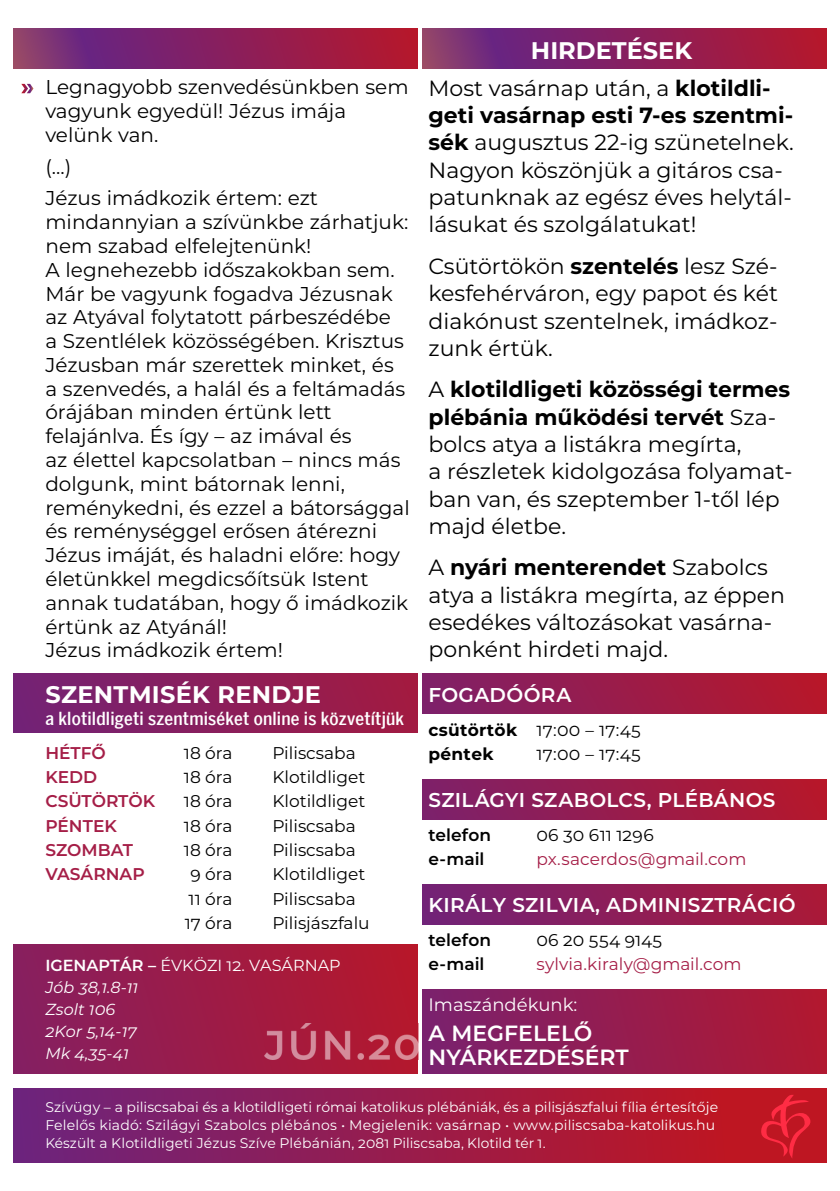
<style>
.page{position:relative;width:840px;height:1191px;background:#fff}
.page>*{position:absolute;margin:0;border:0;box-sizing:border-box;transform-origin:0 0}
.t1{font:700 24px "Montserrat";letter-spacing:.01em;color:#fff}
.t2{font:22px/27.4px "Montserrat";color:#000}
.t3{font:600 22px/24.2px "Montserrat";color:#fff}
.t4{font:20px/23.8px "Montserrat";color:#000}
.t5{font:600 20px "Montserrat";letter-spacing:.02em;color:#fff}
.t6{font:500 18px "Benton Sans Condensed";letter-spacing:.01em;color:#fff}
.t7{font:18px "Montserrat";color:#fff}
.t8{font:17px "Montserrat";color:#000}
.t9{font:17px "Montserrat";color:#a51e47}
.t10{font:600 17px "Montserrat";color:#a51e47}
.t11{font:600 17px "Montserrat";letter-spacing:.005em;color:#000}
.t12{font:700 17px/24px "Montserrat";letter-spacing:.015em;color:#000}
.t13{font:italic 16px/22px "Montserrat";color:#fff}
.t14{font:14px/18px "Montserrat";letter-spacing:.005em;color:#fff}
.s1{font-weight:700}
.s2{font-weight:400}
.s3{font-weight:600;font-style:normal}
.s4{font-style:normal}
</style>
<div class="page">
<img style="left:14px;top:944px;width:403px;height:129px">
<img style="left:264px;top:1023px;width:154px;height:36px">
<img style="left:422px;top:989px;width:403px;height:84px">
<img style="left:14px;top:1089px;width:811px;height:73px">
<svg style="left:760px;top:1094px;width:52px;height:64px;background:#cc1a29"></svg>
<img style="left:422px;top:28px;width:403px;height:40px">
<img style="left:14px;top:28px;width:403px;height:40px">
<img style="left:14px;top:673px;width:403px;height:60px">
<img style="left:422px;top:779px;width:403px;height:40px">
<img style="left:422px;top:884px;width:403px;height:40px">
<svg style="left:21px;top:84px;width:12px;height:9px"></svg>
<img style="left:422px;top:674px;width:403px;height:39px">
<p class="t4" style="left:45px;top:75px;width:364px">Legnagyobb szenvedésünkben sem vagyunk egyedül! Jézus imája velünk van.</p>
<p class="t4" style="left:45px;top:150px;width:274px;line-height:31.8px">(...)<br>Jézus imádkozik értem: ezt</p>
<p class="t4" style="left:45px;top:210px;width:365px">mindannyian a szívünkbe zárhatjuk: nem szabad elfelejtenünk!<br>A legnehezebb időszakokban sem.<br>Már be vagyunk fogadva Jézusnak az Atyával folytatott párbeszédébe<br>a Szentlélek közösségében. Krisztus<br>Jézusban már szerettek minket, és a szenvedés, a halál és a feltámadás órájában minden értünk lett felajánlva. És így – az imával és<br>az élettel kapcsolatban – nincs más dolgunk, mint bátornak lenni, reménykedni, és ezzel a bátorsággal és reménységgel erősen átérezni<br>Jézus imáját, és haladni előre: hogy életünkkel megdicsőítsük Istent annak tudatában, hogy ő imádkozik értünk az Atyánál!<br>Jézus imádkozik értem!</p>
<p class="t1" style="left:530px;top:35px;width:162px">HIRDETÉSEK</p>
<p class="t2" style="left:428px;top:74px;width:366px">Most vasárnap után, a <span class="s1">klotildli‐ geti vasárnap esti 7-es szentmi‐ sék</span> augusztus 22-ig szünetelnek.<br>Nagyon köszönjük a gitáros csa‐ patunknak az egész éves helytál‐ lásukat és szolgálatukat!</p>
<p class="t2" style="left:428px;top:252px;width:351px;text-align:justify">Csütörtökön <span class="s1">szentelés</span> lesz Szé‐ kesfehérváron, egy papot és két diakónust szentelnek, imádkoz‐ zunk értük.</p>
<p class="t2" style="left:428px;top:375px;width:365px">A <span class="s1">klotildligeti közösségi termes plébánia működési tervét</span> Sza‐ bolcs atya a listákra megírta,<br>a részletek kidolgozása folyamat‐ ban van, és szeptember 1-től lép majd életbe.</p>
<p class="t2" style="left:428px;top:554px;width:358px">A <span class="s1">nyári menterendet</span> Szabolcs atya a listákra megírta, az éppen esedékes változásokat vasárna‐ ponként hirdeti majd.</p>
<p class="t1" style="left:45px;top:680px;width:277px">SZENTMISÉK RENDJE</p>
<p class="t6" style="left:45px;top:711px;width:360px">a klotildligeti szentmiséket online is közvetítjük</p>
<p class="t10" style="left:45px;top:742px;width:62px">HÉTFŐ</p>
<p class="t8" style="left:184px;top:742px;width:50px">18 óra</p>
<p class="t8" style="left:272px;top:742px;width:85px">Piliscsaba</p>
<p class="t10" style="left:45px;top:766px;width:53px">KEDD</p>
<p class="t8" style="left:184px;top:766px;width:50px">18 óra</p>
<p class="t8" style="left:272px;top:766px;width:94px">Klotildliget</p>
<p class="t10" style="left:45px;top:791px;width:111px">CSÜTÖRTÖK</p>
<p class="t8" style="left:184px;top:791px;width:50px">18 óra</p>
<p class="t8" style="left:272px;top:791px;width:94px">Klotildliget</p>
<p class="t10" style="left:45px;top:815px;width:73px">PÉNTEK</p>
<p class="t8" style="left:184px;top:815px;width:50px">18 óra</p>
<p class="t8" style="left:272px;top:815px;width:85px">Piliscsaba</p>
<p class="t10" style="left:45px;top:839px;width:89px">SZOMBAT</p>
<p class="t8" style="left:184px;top:839px;width:50px">18 óra</p>
<p class="t8" style="left:272px;top:839px;width:85px">Piliscsaba</p>
<p class="t10" style="left:45px;top:864px;width:101px">VASÁRNAP</p>
<p class="t8" style="left:190px;top:864px;width:44px">9 óra</p>
<p class="t8" style="left:272px;top:864px;width:94px">Klotildliget</p>
<p class="t8" style="left:188px;top:888px;width:46px">11 óra</p>
<p class="t8" style="left:272px;top:888px;width:85px">Piliscsaba</p>
<p class="t8" style="left:184px;top:912px;width:49px">17 óra</p>
<p class="t8" style="left:272px;top:912px;width:99px">Pilisjászfalu</p>
<p class="t5" style="left:428px;top:682px;width:144px">FOGADÓÓRA</p>
<p class="t12" style="left:428px;top:718px;width:214px">csütörtök <span class="s2">17:00 – 17:45 </span>péntek</p>
<p class="t8" style="left:536px;top:743px;width:106px">17:00 – 17:45</p>
<p class="t5" style="left:428px;top:787px;width:348px">SZILÁGYI SZABOLCS, PLÉBÁNOS</p>
<p class="t11" style="left:428px;top:824px;width:64px">telefon</p>
<p class="t8" style="left:536px;top:824px;width:119px">06 30 611 1296</p>
<p class="t11" style="left:428px;top:848px;width:57px">e-mail</p>
<p class="t9" style="left:536px;top:848px;width:211px">px.sacerdos@gmail.com</p>
<p class="t5" style="left:428px;top:892px;width:368px">KIRÁLY SZILVIA, ADMINISZTRÁCIÓ</p>
<p class="t11" style="left:428px;top:929px;width:64px">telefon</p>
<p class="t8" style="left:536px;top:929px;width:127px">06 20 554 9145</p>
<p class="t11" style="left:428px;top:953px;width:57px">e-mail</p>
<p class="t9" style="left:536px;top:953px;width:207px">sylvia.kiraly@gmail.com</p>
<p class="t13" style="left:45px;top:954px;width:296px"><span class="s3">IGENAPTÁR –</span> <span class="s4">ÉVKÖZI 12. VASÁRNAP<br></span>Jób 38,1.8-11<br>Zsolt 106<br>2Kor 5,14-17<br>Mk 4,35-41</p>
<p class="t7" style="left:428px;top:993px;width:150px">Imaszándékunk:</p>
<p class="t3" style="left:428px;top:1021px;width:201px">A MEGFELELŐ<br>NYÁRKEZDÉSÉRT</p>
<p class="t14" style="left:45px;top:1098px;width:673px">Szívügy – a piliscsabai és a klotildligeti római katolikus plébániák, és a pilisjászfalui fília értesítője<br>Felelős kiadó: Szilágyi Szabolcs plébános • Megjelenik: vasárnap • www.piliscsaba-katolikus.hu<br>Készült a Klotildligeti Jézus Szíve Plébánián, 2081 Piliscsaba, Klotild tér 1.</p>
</div>
